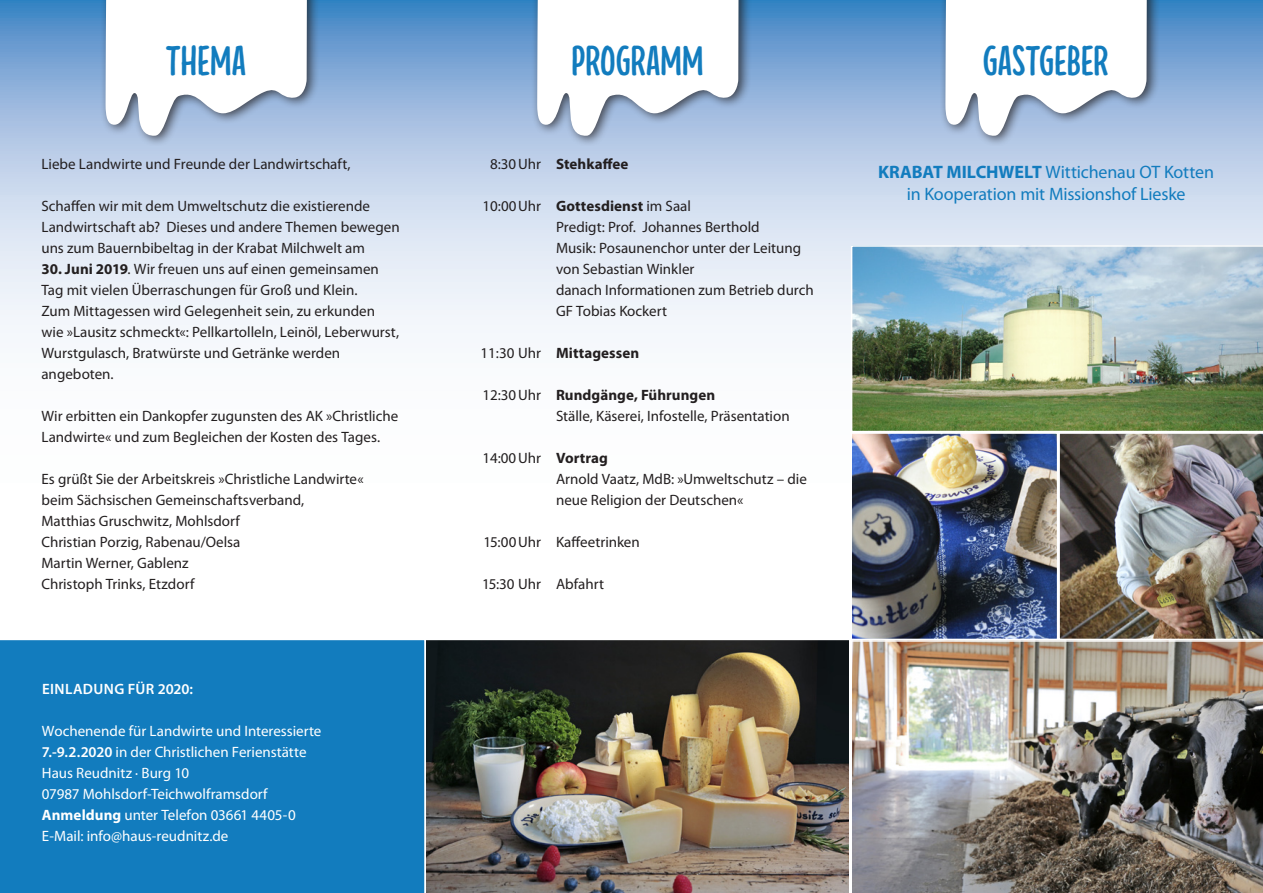
<style>
.page{position:relative;width:1263px;height:893px;background:#fff}
.page>*{position:absolute;margin:0;border:0;box-sizing:border-box;transform-origin:0 0}
.Absatzformat_2{font:36px "Beyond TYPO";letter-spacing:-.01em;color:#127cbe}
.Absatzformat_1{font:18px "Myriad Pro";letter-spacing:-.01em;color:#127cbe}
.Absatzformat_1-2{font:15px/21px "Myriad Pro";color:#231f20}
.Absatzformat_1-3{font:15px "Myriad Pro";color:#fff}
.Absatzformat_1-4{font:700 15px "Myriad Pro";letter-spacing:.005em;color:#231f20}
.Bildunterschrift{font:15px "Myriad Pro";color:#231f20}
.Absatzformat_1-5{font:600 15px "Myriad Pro";letter-spacing:.025em;color:#fff}
.s1{font-weight:700}
.s2{font-weight:600}
.s3{font-weight:400}
</style>
<div class="page">
<svg style="left:0;top:0;width:1263px;height:333px;background:#bdd1e9"></svg>
<div style="left:0;top:640px;width:424px;height:253px;background:#127cbe"></div>
<img style="left:424px;top:640px;width:425px;height:253px">
<img style="left:852px;top:640px;width:411px;height:253px">
<img style="left:853px;top:435px;width:202px;height:202px">
<img style="left:851px;top:245px;width:412px;height:186px">
<div style="left:531px;top:0;width:221px;height:147px;background:#231f20;opacity:.75"></div>
<svg style="left:537px;top:0;width:201px;height:137px"></svg>
<div style="left:940px;top:0;width:220px;height:147px;background:#231f20;opacity:.75"></div>
<svg style="left:945px;top:0;width:202px;height:137px"></svg>
<div style="left:850px;top:432px;width:208px;height:208px;border:2px solid #fff"></div>
<img style="left:1059px;top:433px;width:204px;height:206px">
<div style="left:100px;top:0;width:220px;height:147px;background:#231f20;opacity:.75"></div>
<svg style="left:105px;top:0;width:202px;height:137px"></svg>
<p class="Absatzformat_2" style="left:166px;top:33px;width:82px">THEMA</p>
<p class="Absatzformat_2" style="left:571px;top:33px;width:134px">PROGRAMM</p>
<p class="Absatzformat_2" style="left:983px;top:33px;width:127px">GASTGEBER</p>
<p class="Absatzformat_1-2" style="left:41px;top:153px;width:311px">Liebe Landwirte und Freunde der Landwirtschaft,</p>
<p class="Absatzformat_1-2" style="left:41px;top:195px;width:360px">Schaffen wir mit dem Umweltschutz die existierende<br>Landwirtschaft ab? Dieses und andere Themen bewegen uns zum Bauernbibeltag in der Krabat Milchwelt am</p>
<p class="Absatzformat_1-2" style="left:41px;top:258px;width:339px"><span class="s1">30. Juni 2019</span>. Wir freuen uns auf einen gemeinsamen<br>Tag mit vielen Überraschungen für Groß und Klein.</p>
<p class="Absatzformat_1-2" style="left:41px;top:300px;width:359px">Zum Mittagessen wird Gelegenheit sein, zu erkunden wie »Lausitz schmeckt«: Pellkartolleln, Leinöl, Leberwurst, Wurstgulasch, Bratwürste und Getränke werden angeboten.</p>
<p class="Absatzformat_1-2" style="left:41px;top:405px;width:358px">Wir erbitten ein Dankopfer zugunsten des AK »Christliche<br>Landwirte« und zum Begleichen der Kosten des Tages.</p>
<p class="Absatzformat_1-2" style="left:41px;top:468px;width:324px">Es grüßt Sie der Arbeitskreis »Christliche Landwirte«</p>
<p class="Absatzformat_1-2" style="left:41px;top:489px;width:264px">beim Sächsischen Gemeinschaftsverband,</p>
<p class="Absatzformat_1-2" style="left:41px;top:510px;width:200px">Matthias Gruschwitz, Mohlsdorf</p>
<p class="Absatzformat_1-2" style="left:41px;top:531px;width:201px">Christian Porzig, Rabenau/Oelsa</p>
<p class="Absatzformat_1-2" style="left:41px;top:552px;width:149px">Martin Werner, Gablenz</p>
<p class="Absatzformat_1-2" style="left:41px;top:573px;width:154px">Christoph Trinks, Etzdorf</p>
<p class="Absatzformat_1-5" style="left:42px;top:679px;width:152px">EINLADUNG FÜR 2020:</p>
<p class="Absatzformat_1-3" style="left:42px;top:721px;width:281px">Wochenende für Landwirte und Interessierte</p>
<p class="Absatzformat_1-3" style="left:42px;top:742px;width:266px"><span class="s2">7.-9.2.2020</span> in der Christlichen Ferienstätte</p>
<p class="Absatzformat_1-3" style="left:42px;top:763px;width:149px">Haus Reudnitz · Burg 10</p>
<p class="Absatzformat_1-3" style="left:42px;top:784px;width:227px">07987 Mohlsdorf-Teichwolframsdorf</p>
<p class="Absatzformat_1-3" style="left:42px;top:805px;width:255px"><span class="s1">Anmeldung</span> unter Telefon 03661 4405-0</p>
<p class="Absatzformat_1-3" style="left:42px;top:826px;width:188px">E-Mail: info@haus-reudnitz.de</p>
<p class="Bildunterschrift" style="left:490px;top:154px;width:52px">8:30Uhr</p>
<p class="Bildunterschrift" style="left:482px;top:196px;width:60px">10:00Uhr</p>
<p class="Bildunterschrift" style="left:480px;top:343px;width:62px">11:30 Uhr</p>
<p class="Bildunterschrift" style="left:482px;top:385px;width:60px">12:30Uhr</p>
<p class="Bildunterschrift" style="left:482px;top:448px;width:60px">14:00Uhr</p>
<p class="Absatzformat_1-2" style="left:483px;top:531px;width:59px">15:00Uhr</p>
<p class="Absatzformat_1-2" style="left:482px;top:573px;width:61px">15:30 Uhr</p>
<p class="Absatzformat_1-4" style="left:556px;top:154px;width:74px">Stehkaffee</p>
<p class="Absatzformat_1-4" style="left:556px;top:196px;width:136px">Gottesdienst <span class="s3">im Saal</span></p>
<p class="Absatzformat_1-2" style="left:556px;top:216px;width:205px">Predigt: Prof. Johannes Berthold</p>
<p class="Absatzformat_1-2" style="left:556px;top:237px;width:247px">Musik: Posaunenchor unter der Leitung</p>
<p class="Absatzformat_1-2" style="left:556px;top:258px;width:140px">von Sebastian Winkler</p>
<p class="Absatzformat_1-2" style="left:556px;top:279px;width:259px">danach Informationen zum Betrieb durch<br>GF Tobias Kockert</p>
<p class="Absatzformat_1-4" style="left:556px;top:343px;width:85px">Mittagessen</p>
<p class="Absatzformat_1-4" style="left:556px;top:385px;width:161px">Rundgänge, Führungen</p>
<p class="Absatzformat_1-2" style="left:556px;top:405px;width:235px">Ställe, Käserei, Infostelle, Präsentation</p>
<p class="Absatzformat_1-4" style="left:556px;top:448px;width:53px">Vortrag</p>
<p class="Absatzformat_1-2" style="left:556px;top:468px;width:252px">Arnold Vaatz, MdB: »Umweltschutz – die neue Religion der Deutschen«</p>
<p class="Absatzformat_1-2" style="left:556px;top:531px;width:85px">Kaffeetrinken</p>
<p class="Absatzformat_1-2" style="left:556px;top:573px;width:49px">Abfahrt</p>
<p class="Absatzformat_1" style="left:878px;top:161px;width:337px"><span class="s1">KRABAT MILCHWELT</span> Wittichenau OT Kotten</p>
<p class="Absatzformat_1" style="left:907px;top:183px;width:280px">in Kooperation mit Missionshof Lieske</p>
</div>
